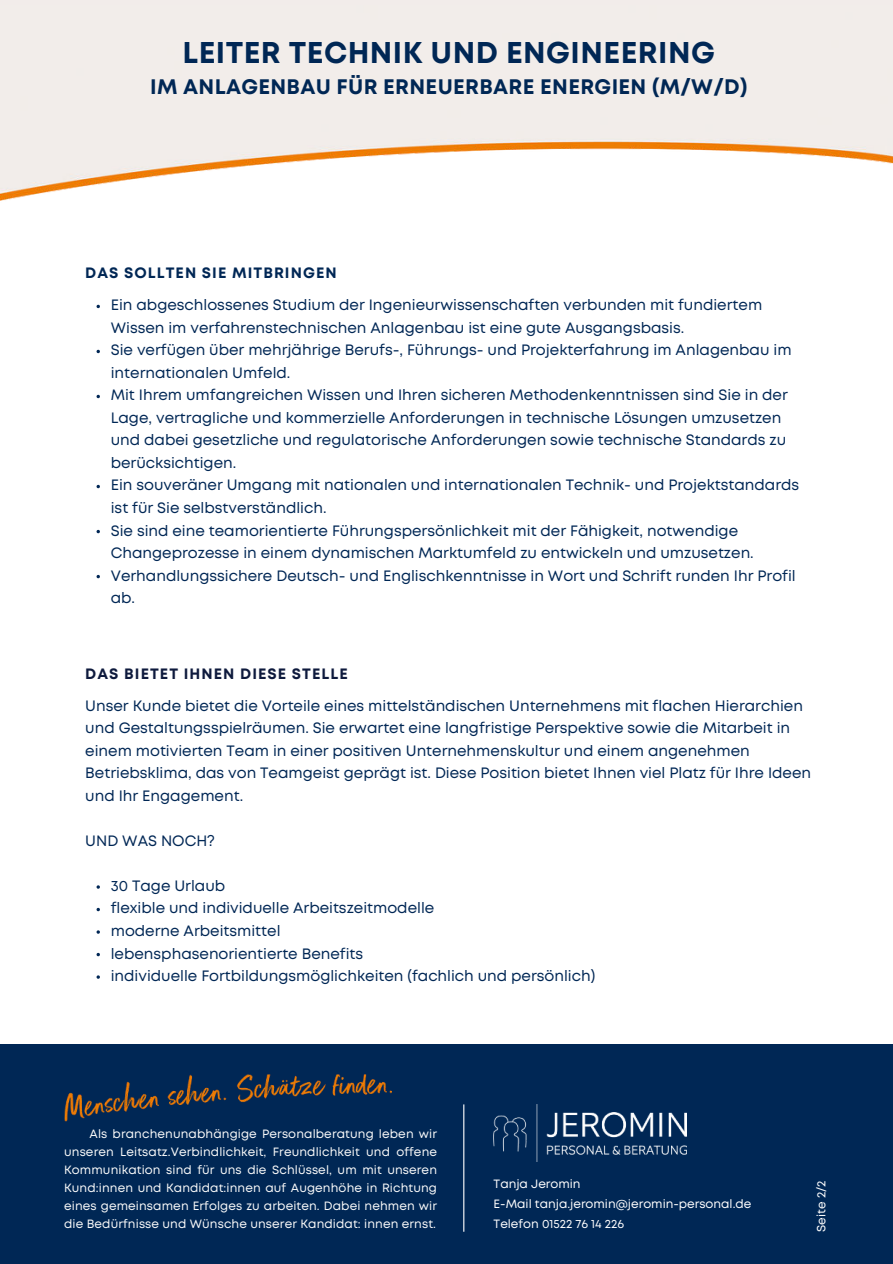
<style>
.page{position:relative;width:893px;height:1264px;background:#fff}
.page>*{position:absolute;margin:0;border:0;box-sizing:border-box;transform-origin:0 0}
.t1{font:700 30px "Mont";letter-spacing:.015em;color:#002755}
.t2{font:700 21px "Mont";letter-spacing:.015em;color:#002755}
.t3{font:15px/22.5px "Mont";color:#002755}
.t4{font:700 15px "Mont";letter-spacing:.07em;color:#0e1a3d}
.t5{font:700 15px "Mont";letter-spacing:.07em;color:#002755}
.t6{font:12px/18px "Mont";letter-spacing:.01em;color:#fafafa;text-align:justify}
.t7{font:12px/20px "Mont";color:#fff}
</style>
<div class="page">
<div style="left:0;top:1044px;width:892px;height:219px;background:#002755"></div>
<hr style="left:463px;top:1104px;width:1px;height:127px;background:#fff">
<div style="left:0;top:0;width:892px;height:6px;background:#f2ecea"></div>
<img style="left:0;top:6px;width:892px;height:195px">
<img style="left:64px;top:1074px;width:327px;height:47px">
<img style="left:493px;top:1104px;width:193px;height:57px">
<svg style="left:96px;top:907px;width:4px;height:4px"></svg>
<svg style="left:96px;top:952px;width:4px;height:4px"></svg>
<svg style="left:96px;top:305px;width:4px;height:3px"></svg>
<svg style="left:96px;top:350px;width:4px;height:3px"></svg>
<svg style="left:96px;top:395px;width:4px;height:3px"></svg>
<svg style="left:96px;top:485px;width:4px;height:3px"></svg>
<svg style="left:96px;top:530px;width:4px;height:3px"></svg>
<svg style="left:96px;top:575px;width:4px;height:3px"></svg>
<h1 class="t1" style="left:183px;top:33px;width:533px">LEITER TECHNIK UND ENGINEERING</h1>
<h2 class="t2" style="left:150px;top:73px;width:598px">IM ANLAGENBAU FÜR ERNEUERBARE ENERGIEN (M/W/D)</h2>
<p class="t5" style="left:85px;top:263px;width:253px">DAS SOLLTEN SIE MITBRINGEN</p>
<p class="t3" style="left:111px;top:294px;width:690px">Ein abgeschlossenes Studium der Ingenieurwissenschaften verbunden mit fundiertem Wissen im verfahrenstechnischen Anlagenbau ist eine gute Ausgangsbasis.<br>Sie verfügen über mehrjährige Berufs-, Führungs- und Projekterfahrung im Anlagenbau im internationalen Umfeld.<br>Mit Ihrem umfangreichen Wissen und Ihren sicheren Methodenkenntnissen sind Sie in der Lage, vertragliche und kommerzielle Anforderungen in technische Lösungen umzusetzen und dabei gesetzliche und regulatorische Anforderungen sowie technische Standards zu berücksichtigen.<br>Ein souveräner Umgang mit nationalen und internationalen Technik- und Projektstandards ist für Sie selbstverständlich.<br>Sie sind eine teamorientierte Führungspersönlichkeit mit der Fähigkeit, notwendige Changeprozesse in einem dynamischen Marktumfeld zu entwickeln und umzusetzen.<br>Verhandlungssichere Deutsch- und Englischkenntnisse in Wort und Schrift runden Ihr Profil ab.</p>
<p class="t4" style="left:85px;top:664px;width:264px">DAS BIETET IHNEN DIESE STELLE</p>
<p class="t3" style="left:85px;top:694px;width:727px">Unser Kunde bietet die Vorteile eines mittelständischen Unternehmens mit flachen Hierarchien und Gestaltungsspielräumen. Sie erwartet eine langfristige Perspektive sowie die Mitarbeit in einem motivierten Team in einer positiven Unternehmenskultur und einem angenehmen Betriebsklima, das von Teamgeist geprägt ist. Diese Position bietet Ihnen viel Platz für Ihre Ideen und Ihr Engagement.</p>
<p class="t3" style="left:85px;top:829px;width:131px">UND WAS NOCH?</p>
<p class="t3" style="left:111px;top:874px;width:486px">30 Tage Urlaub<br>flexible und individuelle Arbeitszeitmodelle<br>moderne Arbeitsmittel<br>lebensphasenorientierte Benefits<br>individuelle Fortbildungsmöglichkeiten (fachlich und persönlich)</p>
<p class="t6" style="left:64px;top:1124px;width:374px;text-indent:25px">Als branchenunabhängige Personalberatung leben wir unseren Leitsatz.Verbindlichkeit, Freundlichkeit und offene Kommunikation sind für uns die Schlüssel, um mit unseren Kund:innen und Kandidat:innen auf Augenhöhe in Richtung eines gemeinsamen Erfolges zu arbeiten. Dabei nehmen wir die Bedürfnisse und Wünsche unserer Kandidat: innen ernst.</p>
<p class="t7" style="left:493px;top:1173px;width:259px">Tanja Jeromin<br>E-Mail tanja.jeromin@jeromin-personal.de<br>Telefon 01522 76 14 226</p>
<p class="t7" style="left:811px;top:1231px;width:53px;rotate:-90deg">Seite 2/2</p>
</div>
